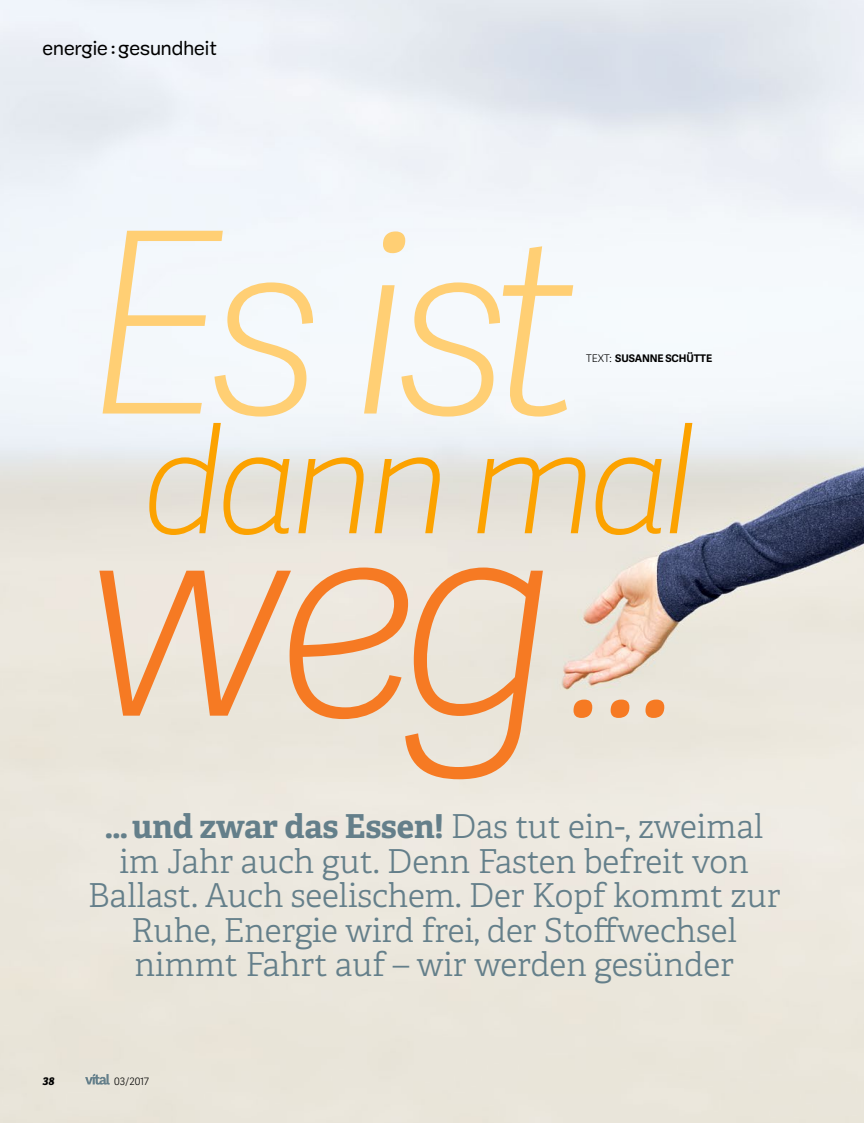
<style>
.page{position:relative;width:864px;height:1123px;background:#fff}
.page>*{position:absolute;margin:0;border:0;box-sizing:border-box;transform-origin:0 0}
.t1{font:italic 100 285.3px "Adelle Sans";color:#f67a23}
.t2{font:italic 100 252.45px "Adelle Sans";color:#ffcf74}
.t3{font:italic 100 146.1px "Adelle Sans";letter-spacing:-.06em;color:#fca200}
.t4{font:300 33px/34.5px "Adelle";letter-spacing:-.005em;color:#647f8a;text-align:center}
.t5{font:19.5px "Mija";color:#000}
.t6{font:700 10.5px "Adelle Sans";letter-spacing:-.005em;color:#000}
.t7{font:italic 800 10.5px "Adelle";color:#000}
.t8{font:300 10.2px "Adelle Sans";color:#000}
.s1{font-weight:300}
.s2{font-size:189.3px}
.s3{font-weight:700}
</style>
<div class="page">
<img style="left:0;top:0;width:863px;height:1123px">
<svg style="left:85px;top:1073px;width:25px;height:11px"></svg>
<p class="t5" style="left:43px;top:38px;width:176px">energie:gesundheit</p>
<h2 class="t2" style="left:85px;top:141px;width:495px">Es ist</h2>
<p class="t6" style="left:586px;top:350px;width:127px"><span class="s1">TEXT:</span> SUSANNE SCHÜTTE</p>
<h3 class="t3" style="left:141px;top:375px;width:556px">dann mal</h3>
<h1 class="t1" style="left:85px;top:408px;width:597px">weg <span class="s2">…</span></h1>
<p class="t4" style="left:88px;top:810px;width:694px"><span class="s3">…und zwar das Essen!</span> Das tut ein-, zweimal im Jahr auch gut. Denn Fasten befreit von Ballast. Auch seelischem. Der Kopf kommt zur Ruhe, Energie wird frei, der Stoffwechsel nimmt Fahrt auf – wir werden gesünder</p>
<p class="t7" style="left:43px;top:1074px;width:13px">38</p>
<p class="t8" style="left:114px;top:1073px;width:36px">03/2017</p>
</div>
